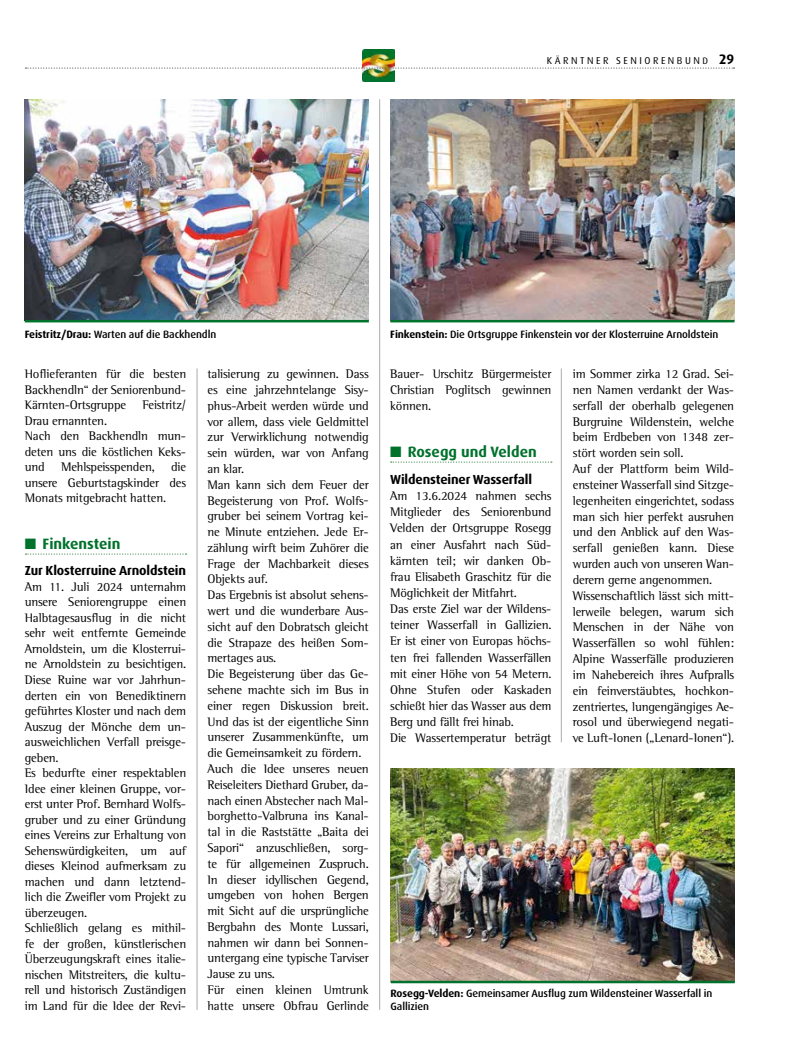
<style>
.page{position:relative;width:798px;height:1063px;background:#fff}
.page>*{position:absolute;margin:0;border:0;box-sizing:border-box;transform-origin:0 0}
.t1{font:700 15px "Dax Pro";color:#00722c}
.t2{font:700 13.12px "Dax Pro";letter-spacing:-.01em;color:#000}
.t3{font:12.75px/15.8px "Rotis Semi Serif";letter-spacing:-.01em;color:#000}
.t4{font:500 10.62px/12.5px "Dax Pro";letter-spacing:-.01em;color:#000}
.t5{font:10px "Dax Pro";letter-spacing:.25em;color:#000}
.s1{font-size:9.38px}
.s2{font-weight:700;font-size:13.75px}
.s3{font-weight:700}
</style>
<div class="page">
<img style="left:363px;top:50px;width:31px;height:31px">
<svg style="left:25px;top:67px;width:709px;height:2px"></svg>
<hr style="left:379px;top:99px;width:1px;height:911px;background:#878786">
<hr style="left:561px;top:369px;width:1px;height:373px;background:#878786">
<hr style="left:197px;top:369px;width:1px;height:641px;background:#878786">
<img style="left:24px;top:99px;width:344px;height:222px">
<hr style="left:25px;top:320px;width:344px;height:2px;background:#00722c">
<img style="left:390px;top:99px;width:344px;height:221px">
<hr style="left:390px;top:320px;width:344px;height:2px;background:#00722c">
<img style="left:390px;top:769px;width:344px;height:212px">
<hr style="left:390px;top:981px;width:344px;height:2px;background:#00722c">
<svg style="left:390px;top:462px;width:161px;height:1px"></svg>
<svg style="left:25px;top:553px;width:161px;height:2px"></svg>
<p class="t5" style="left:546px;top:54px;width:189px">KÄRNTNER SENIORENBUN<span class="s1">D</span> <span class="s2">29</span></p>
<p class="t4" style="left:25px;top:329px;width:193px"><span class="s3">Feistritz/Drau:</span> Warten auf die Backhendln</p>
<p class="t4" style="left:390px;top:329px;width:329px"><span class="s3">Finkenstein:</span> Die Ortsgruppe Finkenstein vor der Klosterruine Arnoldstein</p>
<p class="t3" style="left:25px;top:366px;width:163px;text-align:justify">Hoflieferanten für die besten Backhendln“ der Seniorenbund-Kärnten-Ortsgruppe</p>
<p class="t3" style="left:142px;top:397px;width:45px">Feistritz/</p>
<p class="t3" style="left:25px;top:413px;width:163px">Drau ernannten.<br>Nach den Backhendln mun&shy;deten uns die köstlichen Keks&shy;und</p>
<p class="t3" style="left:25px;top:459px;width:163px;text-align:justify;text-indent:146px">die unsere Geburtstagskinder des Monats mitgebracht hatten.</p>
<p class="t1" style="left:25px;top:534px;width:97px">■ Finkenstein</p>
<p class="t2" style="left:25px;top:562px;width:163px">Zur Klosterruine Arnoldstein</p>
<p class="t3" style="left:25px;top:579px;width:163px">Am 11. Juli 2024 unternahm unsere Seniorengruppe einen<br>Halbtagesausflug in die nicht sehr weit entfernte Gemeinde<br>Arnoldstein, um die Klosterrui&shy;ne Arnoldstein zu besichtigen.<br>Diese Ruine war vor Jahrhun&shy;derten ein von Benediktinern geführtes Kloster und nach dem<br>Auszug der Mönche dem un&shy;ausweichlichen Verfall preisge&shy;geben.<br>Es bedurfte einer respektablen<br>Idee einer kleinen Gruppe, vor&shy;erst unter Prof. Bernhard Wolfs&shy;gruber und zu einer Gründung eines Vereins zur Erhaltung von<br>Sehenswürdigkeiten, um auf dieses Kleinod aufmerksam zu machen und dann letztend&shy;lich die Zweifler vom Projekt zu überzeugen.<br>Schließlich gelang es mithil&shy;fe der großen, künstlerischen<br>Überzeugungskraft eines italie&shy;nischen Mitstreiters, die kultu&shy;rell und historisch Zuständigen im Land für die Idee der Revi-</p>
<p class="t3" style="left:61px;top:459px;width:95px">Mehlspeisspenden,</p>
<p class="t3" style="left:207px;top:366px;width:163px">talisierung zu gewinnen. Dass es eine jahrzehntelange Sisy&shy;phus-Arbeit werden würde und vor allem, dass viele Geldmittel zur Verwirklichung notwendig sein würden, war von Anfang an klar.<br>Man kann sich dem Feuer der<br>Begeisterung von Prof. Wolfs&shy;gruber bei seinem Vortrag kei&shy;ne Minute entziehen. Jede Er&shy;zählung wirft beim Zuhörer die<br>Frage der Machbarkeit dieses<br>Objekts auf.<br>Das Ergebnis ist absolut sehens&shy;wert und die wunderbare Aus&shy;sicht auf den Dobratsch gleicht die Strapaze des heißen Som&shy;mertages aus.<br>Die Begeisterung über das Ge&shy;sehene machte sich im Bus in einer regen Diskussion breit.<br>Und das ist der eigentliche Sinn unserer Zusammenkünfte, um die Gemeinsamkeit zu fördern.<br>Auch die Idee unseres neuen<br>Reiseleiters Diethard Gruber, da&shy;nach einen Abstecher nach Mal&shy;borghetto-Valbruna ins Kanal&shy;tal in die Raststätte „Baita dei<br>Sapori“ anzuschließen, sorg&shy;te für allgemeinen Zuspruch.<br>In dieser idyllischen Gegend, umgeben von hohen Bergen mit Sicht auf die ursprüngliche<br>Bergbahn des Monte Lussari, nahmen wir dann bei Sonnen&shy;untergang eine typische Tarviser<br>Jause zu uns.<br>Für einen kleinen Umtrunk hatte unsere Obfrau Gerlinde</p>
<p class="t3" style="left:390px;top:366px;width:163px;line-height:16.1px;text-align:justify">Bauer- Urschitz Bürgermeister Christian Poglitsch gewinnen können.</p>
<p class="t1" style="left:390px;top:442px;width:148px">■ Rosegg und Velden</p>
<p class="t2" style="left:390px;top:471px;width:143px">Wildensteiner Wasserfall</p>
<p class="t3" style="left:390px;top:488px;width:163px;line-height:16.1px">Am 13.6.2024 nahmen sechs<br>Mitglieder des Seniorenbund<br>Velden der Ortsgruppe Rosegg an einer Ausfahrt nach Süd&shy;kärnten teil; wir danken Ob&shy;frau Elisabeth Graschitz für die<br>Möglichkeit der Mitfahrt.<br>Das erste Ziel war der Wildens&shy;teiner Wasserfall in Gallizien.<br>Er ist einer von Europas höchs&shy;ten frei fallenden Wasserfällen mit einer Höhe von 54 Metern.<br>Ohne Stufen oder Kaskaden schießt hier das Wasser aus dem<br>Berg und fällt frei hinab.<br>Die Wassertemperatur beträgt</p>
<p class="t3" style="left:572px;top:366px;width:163px">im Sommer zirka 12 Grad. Sei&shy;nen Namen verdankt der Was&shy;serfall der oberhalb gelegenen<br>Burgruine Wildenstein, welche beim Erdbeben von 1348 zer&shy;stört worden sein soll.<br>Auf der Plattform beim Wild&shy;ensteiner Wasserfall sind Sitzge&shy;legenheiten eingerichtet, sodass man sich hier perfekt ausruhen und den Anblick auf den Was&shy;serfall genießen kann. Diese wurden auch von unseren Wan&shy;derern gerne angenommen.<br>Wissenschaftlich lässt sich mitt&shy;lerweile belegen, warum sich<br>Menschen in der Nähe von<br>Wasserfällen so wohl fühlen:<br>Alpine Wasserfälle produzieren im Nahebereich ihres Aufpralls ein feinverstäubtes, hochkon&shy;zentriertes, lungengängiges Ae&shy;rosol und überwiegend negati&shy;ve Luft-Ionen („Lenard-Ionen“).</p>
<p class="t4" style="left:390px;top:987px;width:323px"><span class="s3">Rosegg-Velden:</span> Gemeinsamer Ausflug zum Wildensteiner Wasserfall in<br>Gallizien</p>
</div>
